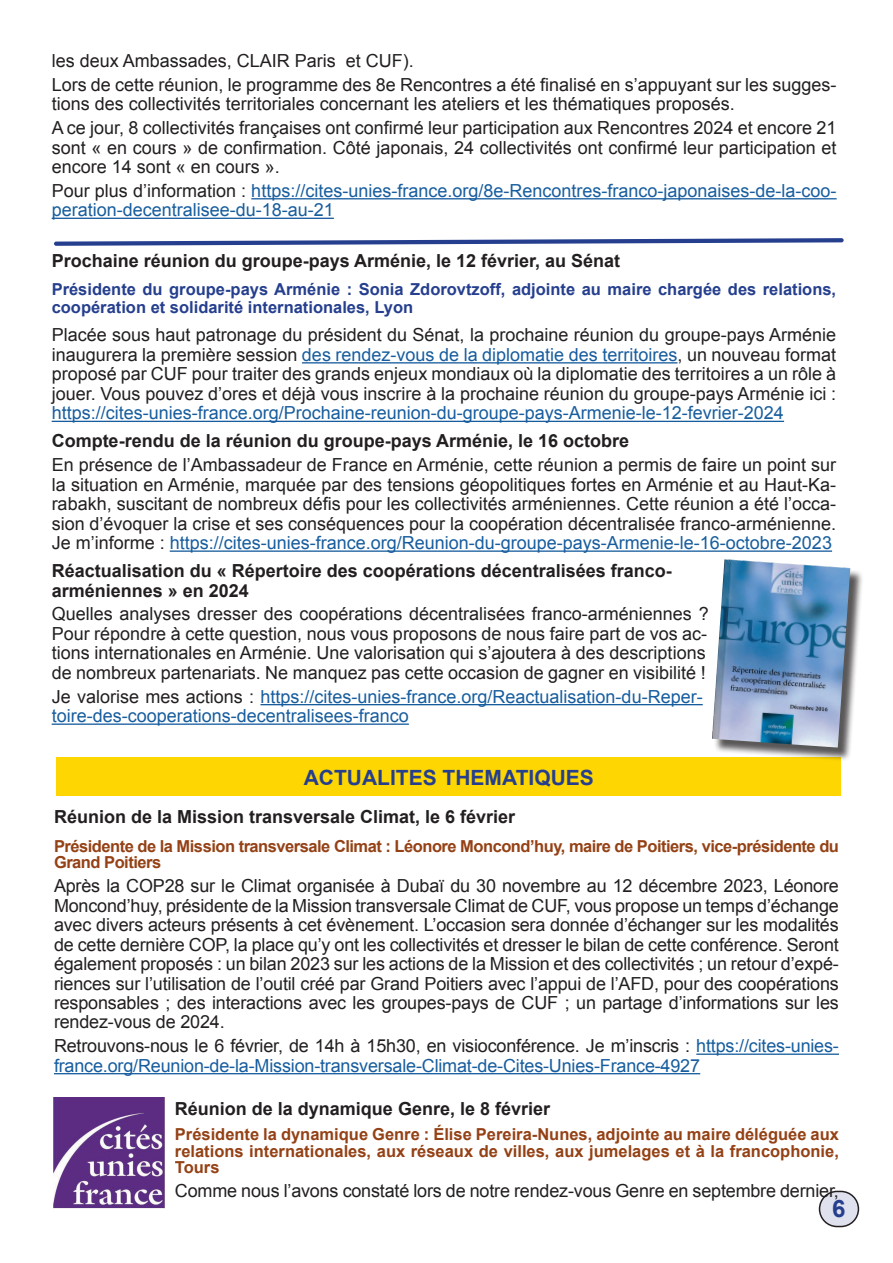
<style>
.page{position:relative;width:893px;height:1263px;background:#fff}
.page>*{position:absolute;margin:0;border:0;box-sizing:border-box;transform-origin:0 0}
.t1{font:700 24px "Arial";color:#253f8e}
.t2{font:700 21px "Arial";color:#253f8e}
.t3{font:18px/19.5px "Arial";color:#231f20}
.t4{font:18px/19.5px "Arial";color:#175d9e}
.t5{font:700 18px/19.5px "Arial";color:#231f20}
.t6{font:700 16.5px/16.5px "Arial";letter-spacing:-.03em;color:#944115}
.t7{font:700 16.5px/18.8px "Arial";color:#253f8e}
.s1{color:#231f20}
.s2{color:#175d9e}
</style>
<div class="page">
<div style="left:819px;top:1191px;width:39px;height:35px;background:#e0e1ee;border-radius:18px"></div>
<div style="left:819px;top:1191px;width:40px;height:36px;border:2px solid #231f20;border-radius:18px"></div>
<div style="left:56px;top:757px;width:785px;height:39px;background:#fed702"></div>
<hr style="left:696px;top:1053px;width:143px;height:2px;background:#175d9e">
<hr style="left:54px;top:1073px;width:646px;height:1px;background:#175d9e">
<img style="left:54px;top:1098px;width:110px;height:111px">
<svg style="left:54px;top:238px;width:790px;height:8px"></svg>
<hr style="left:302px;top:362px;width:375px;height:1px;background:#175d9e">
<hr style="left:52px;top:421px;width:732px;height:1px;background:#175d9e">
<hr style="left:170px;top:550px;width:662px;height:2px;background:#175d9e">
<hr style="left:260px;top:704px;width:443px;height:1px;background:#175d9e">
<hr style="left:52px;top:723px;width:357px;height:2px;background:#175d9e">
<hr style="left:251px;top:198px;width:586px;height:1px;background:#175d9e">
<hr style="left:52px;top:218px;width:282px;height:1px;background:#175d9e">
<div style="left:714px;top:561px;width:150px;height:200px;background:#231f20;opacity:.75"></div>
<img style="left:712px;top:559px;width:138px;height:188px">
<p class="t3" style="left:52px;top:49px;width:786px;line-height:23.7px">les deux Ambassades, CLAIR Paris et CUF).<br>Lors de cette réunion, le programme des 8e Rencontres a été finalisé en s’appuyant sur les sugges-</p>
<p class="t3" style="left:52px;top:92px;width:786px;line-height:23.7px">tions des collectivités territoriales concernant les ateliers et les thématiques proposés.<br>A ce jour, 8 collectivités françaises ont confirmé leur participation aux Rencontres 2024 et encore 21</p>
<p class="t3" style="left:52px;top:138px;width:786px">sont « en cours » de confirmation. Côté japonais, 24 collectivités ont confirmé leur participation et encore 14 sont « en cours ».</p>
<p class="t4" style="left:52px;top:181px;width:786px"><span class="s1">Pour plus d’information :</span> https://cites-unies-france.org/8e-Rencontres-franco-japonaises-de-la-coo&shy;peration-decentralisee-du-18-au-21</p>
<p class="t5" style="left:52px;top:252px;width:570px">Prochaine réunion du groupe-pays Arménie, le 12 février, au Sénat</p>
<p class="t7" style="left:52px;top:280px;width:786px">Présidente du groupe-pays Arménie : Sonia Zdorovtzoff, adjointe au maire chargée des relations, coopération et solidarité internationales, Lyon</p>
<p class="t3" style="left:52px;top:326px;width:786px;text-align:justify">Placée sous haut patronage du président du Sénat, la prochaine réunion du groupe-pays Arménie inaugurera la première session <span class="s2">des rendez-vous de la diplomatie des territoires</span>, un nouveau format proposé par CUF pour traiter des grands enjeux mondiaux où la diplomatie des territoires a un rôle à jouer. Vous pouvez d’ores et déjà vous inscrire à la prochaine réunion du groupe-pays Arménie ici :</p>
<p class="t4" style="left:52px;top:404px;width:734px">https://cites-unies-france.org/Prochaine-reunion-du-groupe-pays-Armenie-le-12-fevrier-2024</p>
<p class="t5" style="left:52px;top:432px;width:579px">Compte-rendu de la réunion du groupe-pays Arménie, le 16 octobre</p>
<p class="t3" style="left:52px;top:455px;width:786px;text-align:justify">En présence de l’Ambassadeur de France en Arménie, cette réunion a permis de faire un point sur la situation en Arménie, marquée par des tensions géopolitiques fortes en Arménie et au Haut-Ka&shy;rabakh, suscitant de nombreux défis pour les collectivités arméniennes. Cette réunion a été l’occa&shy;sion d’évoquer la crise et ses conséquences pour la coopération décentralisée franco-arménienne.<br>Je m’informe : <span class="s2">https://cites-unies-france.org/Reunion-du-groupe-pays-Armenie-le-16-octobre-2023</span></p>
<p class="t5" style="left:52px;top:562px;width:622px">Réactualisation du « Répertoire des coopérations décentralisées franco&shy;arméniennes » en 2024</p>
<p class="t3" style="left:52px;top:605px;width:658px">Quelles analyses dresser des coopérations décentralisées franco-arméniennes ?<br>Pour répondre à cette question, nous vous proposons de nous faire part de vos ac&shy;tions internationales en Arménie. Une valorisation qui s’ajoutera à des descriptions de nombreux partenariats. Ne manquez pas cette occasion de gagner en visibilité !</p>
<p class="t4" style="left:52px;top:687px;width:653px"><span class="s1">Je valorise mes actions :</span> https://cites-unies-france.org/Reactualisation-du-Reper&shy;toire-des-cooperations-decentralisees-franco</p>
<p class="t2" style="left:304px;top:763px;width:292px">ACTUALITES THEMATIQUES</p>
<p class="t5" style="left:54px;top:807px;width:463px">Réunion de la Mission transversale Climat, le 6 février</p>
<p class="t6" style="left:54px;top:838px;width:786px">Présidente de la Mission transversale Climat : Léonore Moncond’huy, maire de Poitiers, vice-présidente du<br>Grand Poitiers</p>
<p class="t3" style="left:54px;top:876px;width:786px;text-align:justify">Après la COP28 sur le Climat organisée à Dubaï du 30 novembre au 12 décembre 2023, Léonore Moncond’huy, présidente de la Mission transversale Climat de CUF, vous propose un temps d’échange avec divers acteurs présents à cet évènement. L’occasion sera donnée d’échanger sur les modalités de cette dernière COP, la place qu’y ont les collectivités et dresser le bilan de cette conférence. Seront également proposés : un bilan 2023 sur les actions de la Mission et des collectivités ; un retour d’expé&shy;riences sur l’utilisation de l’outil créé par Grand Poitiers avec l’appui de l’AFD, pour des coopérations responsables ; des interactions avec les groupes-pays de CUF ; un partage d’informations sur les rendez-vous de 2024.</p>
<p class="t4" style="left:54px;top:1036px;width:786px"><span class="s1">Retrouvons-nous le 6 février, de 14h à 15h30, en visioconférence. Je m’inscris :</span> https://cites-unies&shy;france.org/Reunion-de-la-Mission-transversale-Climat-de-Cites-Unies-France-4927</p>
<p class="t5" style="left:175px;top:1099px;width:377px">Réunion de la dynamique Genre, le 8 février</p>
<p class="t6" style="left:175px;top:1126px;width:666px;text-align:justify">Présidente la dynamique Genre : Élise Pereira-Nunes, adjointe au maire déléguée aux relations internationales, aux réseaux de villes, aux jumelages et à la francophonie, Tours</p>
<p class="t3" style="left:175px;top:1181px;width:665px">Comme nous l’avons constaté lors de notre rendez-vous Genre en septembre dernier,</p>
<h1 class="t1" style="left:832px;top:1192px;width:15px">6</h1>
</div>
